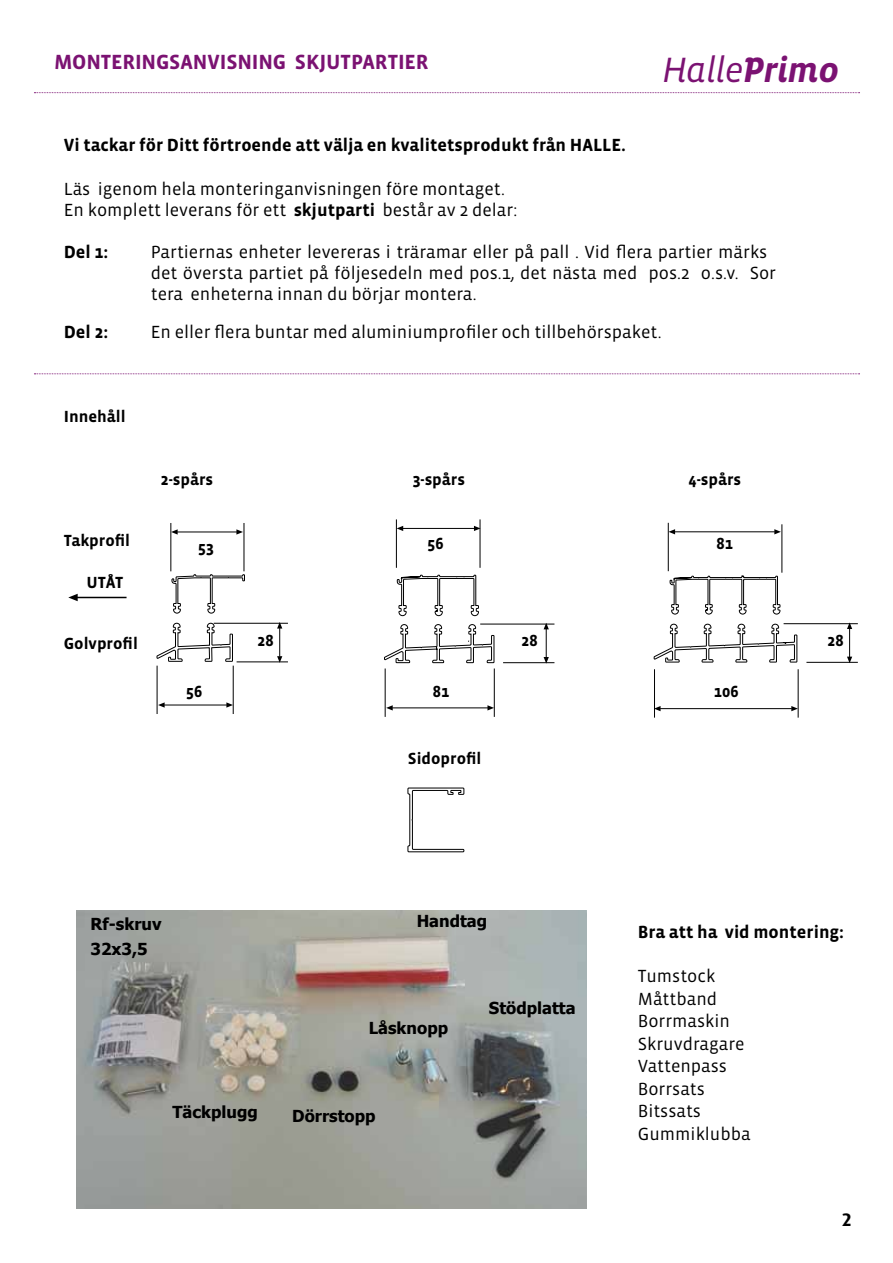
<style>
.page{position:relative;width:893px;height:1263px;background:#fff}
.page>*{position:absolute;margin:0;border:0;box-sizing:border-box;transform-origin:0 0}
.t1{font:italic 36px "Vista Sans OT";letter-spacing:-.025em;color:#7b1272}
.t2{font:700 21px "Vista Sans OT";letter-spacing:-.005em;color:#7b1272}
.t3{font:18px/22.5px "Vista Sans OT";color:#000}
.t4{font:700 18px "Vista Sans OT";color:#000}
.t5{font:700 18px "Dax";color:#000}
.t6{font:700 16.5px "Vista Sans OT";color:#000}
.t7{font:700 16.5px/25.2px "Tahoma";color:#000}
.s1{font-weight:700}
</style>
<div class="page">
<svg style="left:34px;top:373px;width:826px;height:1px"></svg>
<svg style="left:669px;top:575px;width:112px;height:40px"></svg>
<hr style="left:784px;top:623px;width:74px;height:1px;background:#000">
<hr style="left:806px;top:662px;width:52px;height:1px;background:#000">
<svg style="left:847px;top:622px;width:5px;height:41px"></svg>
<hr style="left:781px;top:524px;width:1px;height:49px;background:#000">
<hr style="left:668px;top:523px;width:1px;height:48px;background:#000">
<hr style="left:675px;top:531px;width:100px;height:1px;background:#000">
<svg style="left:774px;top:529px;width:7px;height:5px"></svg>
<svg style="left:668px;top:529px;width:7px;height:5px"></svg>
<hr style="left:654px;top:669px;width:1px;height:49px;background:#000">
<hr style="left:798px;top:669px;width:1px;height:49px;background:#000">
<hr style="left:660px;top:708px;width:132px;height:1px;background:#000">
<svg style="left:655px;top:706px;width:6px;height:5px"></svg>
<svg style="left:791px;top:706px;width:7px;height:5px"></svg>
<svg style="left:653px;top:623px;width:145px;height:40px"></svg>
<svg style="left:384px;top:574px;width:111px;height:89px"></svg>
<hr style="left:480px;top:519px;width:1px;height:49px;background:#000">
<hr style="left:396px;top:519px;width:1px;height:49px;background:#000">
<hr style="left:403px;top:528px;width:71px;height:1px;background:#000">
<svg style="left:474px;top:526px;width:6px;height:5px"></svg>
<svg style="left:397px;top:526px;width:6px;height:5px"></svg>
<hr style="left:385px;top:668px;width:1px;height:49px;background:#000">
<hr style="left:494px;top:668px;width:1px;height:49px;background:#000">
<hr style="left:392px;top:707px;width:96px;height:1px;background:#000">
<svg style="left:386px;top:705px;width:7px;height:5px"></svg>
<svg style="left:487px;top:705px;width:7px;height:5px"></svg>
<hr style="left:480px;top:624px;width:74px;height:1px;background:#000">
<hr style="left:503px;top:662px;width:51px;height:1px;background:#000">
<svg style="left:544px;top:623px;width:5px;height:40px"></svg>
<svg style="left:156px;top:574px;width:89px;height:88px"></svg>
<hr style="left:157px;top:666px;width:1px;height:48px;background:#000">
<hr style="left:233px;top:666px;width:1px;height:48px;background:#000">
<hr style="left:164px;top:705px;width:63px;height:1px;background:#000">
<svg style="left:158px;top:702px;width:7px;height:6px"></svg>
<svg style="left:226px;top:702px;width:7px;height:6px"></svg>
<hr style="left:244px;top:523px;width:1px;height:48px;background:#000">
<hr style="left:170px;top:523px;width:1px;height:48px;background:#000">
<hr style="left:177px;top:532px;width:60px;height:1px;background:#000">
<svg style="left:236px;top:529px;width:7px;height:6px"></svg>
<svg style="left:171px;top:529px;width:7px;height:6px"></svg>
<hr style="left:214px;top:623px;width:74px;height:1px;background:#000">
<hr style="left:237px;top:661px;width:51px;height:1px;background:#000">
<svg style="left:277px;top:622px;width:5px;height:41px"></svg>
<svg style="left:407px;top:787px;width:58px;height:65px"></svg>
<svg style="left:34px;top:92px;width:826px;height:1px"></svg>
<img style="left:77px;top:911px;width:510px;height:298px">
<hr style="left:77px;top:597px;width:50px;height:1px;background:#000">
<svg style="left:68px;top:594px;width:10px;height:7px"></svg>
<p class="t2" style="left:54px;top:51px;width:376px">Monteringsanvisning skjutpartier</p>
<h1 class="t1" style="left:662px;top:51px;width:178px">Halle<span class="s1">Primo</span></h1>
<p class="t4" style="left:64px;top:136px;width:564px">Vi tackar för Ditt förtroende att välja en kvalitetsprodukt från HALLE.</p>
<p class="t3" style="left:64px;top:178px;width:455px;line-height:21px">Läs igenom hela monteringanvisningen före montaget.<br>En komplett leverans för ett <span class="s1">skjutparti</span> består av 2 delar:</p>
<p class="t4" style="left:64px;top:242px;width:46px">Del 1:</p>
<p class="t3" style="left:151px;top:241px;width:627px;line-height:21px">Partiernas enheter levereras i träramar eller på pall . Vid flera partier märks det översta partiet på följesedeln med pos.1, det nästa med pos.2 o.s.v. Sor tera enheterna innan du börjar montera.</p>
<p class="t4" style="left:64px;top:322px;width:46px">Del 2:</p>
<p class="t3" style="left:151px;top:321px;width:512px">En eller flera buntar med aluminiumprofiler och tillbehörspaket.</p>
<p class="t6" style="left:64px;top:408px;width:63px">I nnehåll</p>
<p class="t6" style="left:64px;top:532px;width:68px">Takprofil</p>
<p class="t6" style="left:87px;top:574px;width:37px">UTÅT</p>
<p class="t6" style="left:64px;top:635px;width:76px">Golvprofil</p>
<p class="t6" style="left:161px;top:471px;width:54px">2-spårs</p>
<p class="t6" style="left:412px;top:471px;width:54px">3-spårs</p>
<p class="t6" style="left:688px;top:471px;width:54px">4-spårs</p>
<p class="t6" style="left:198px;top:539px;width:18px">53</p>
<p class="t6" style="left:427px;top:535px;width:18px">56</p>
<p class="t6" style="left:716px;top:535px;width:18px">81</p>
<p class="t6" style="left:257px;top:632px;width:18px">28</p>
<p class="t6" style="left:521px;top:632px;width:18px">28</p>
<p class="t6" style="left:827px;top:632px;width:18px">28</p>
<p class="t6" style="left:186px;top:683px;width:18px">56</p>
<p class="t6" style="left:433px;top:683px;width:18px">81</p>
<p class="t6" style="left:714px;top:683px;width:26px">106</p>
<p class="t6" style="left:408px;top:750px;width:75px">Sidoprofil</p>
<p class="t7" style="left:91px;top:910px;width:73px">Rf-skruv<br>32x3,5</p>
<p class="t7" style="left:417px;top:907px;width:72px">Handtag</p>
<p class="t7" style="left:369px;top:1014px;width:81px">Låsknopp</p>
<p class="t7" style="left:489px;top:994px;width:88px">Stödplatta</p>
<p class="t7" style="left:173px;top:1099px;width:87px">Täckplugg</p>
<p class="t7" style="left:292px;top:1102px;width:85px">Dörrstopp</p>
<p class="t4" style="left:638px;top:923px;width:208px">Bra att ha vid montering:</p>
<p class="t3" style="left:638px;top:965px;width:114px">Tumstock<br>Måttband<br>Borrmaskin<br>Skruvdragare<br>Vattenpass<br>Borrsats<br>Bitssats<br>Gummiklubba</p>
<p class="t5" style="left:842px;top:1209px;width:12px">2</p>
</div>
